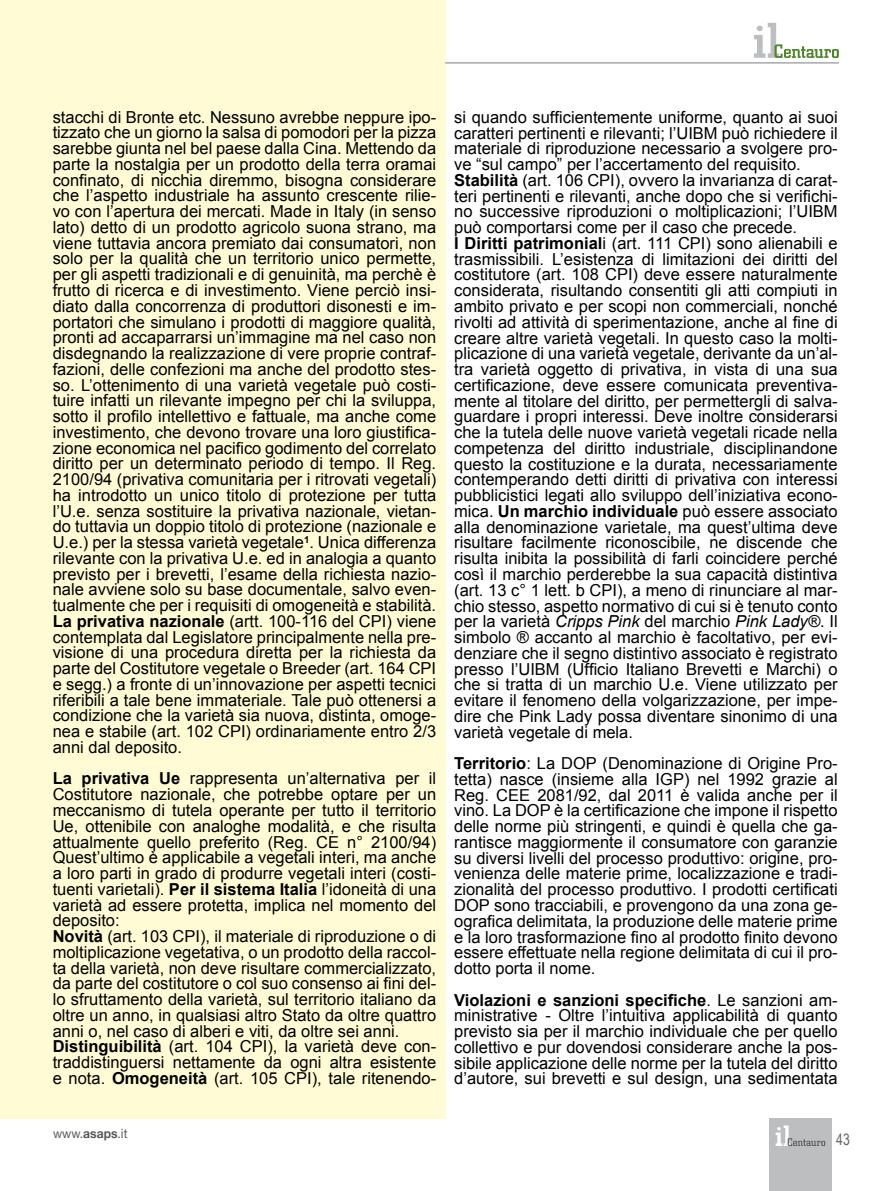
<style>
.page{position:relative;width:893px;height:1191px;background:#fff}
.page>*{position:absolute;margin:0;border:0;box-sizing:border-box;transform-origin:0 0}
.t1{font:16.5px/15.8px "Arial";color:#000;text-align:justify}
.t2{font:15.75px "Arial Narrow";color:#636466;scale:.95 1}
.t3{font:12.75px "Helvetica Neue";color:#58595b;scale:.95 1}
.s1{font-weight:700}
.s2{font-style:italic}
</style>
<div class="page">
<div style="left:0;top:0;width:445px;height:1118px;background:#fffcd5"></div>
<svg style="left:754px;top:23px;width:85px;height:35px"></svg>
<hr style="left:445px;top:62px;width:394px;height:2px;background:#a7a9ac">
<div style="left:770px;top:1118px;width:62px;height:73px;background:#bcbec0"></div>
<svg style="left:776px;top:1125px;width:49px;height:21px"></svg>
<p class="t1" style="left:53px;top:109px;width:385px">stacchi di Bronte etc. Nessuno avrebbe neppure ipo&shy;tizzato che un giorno la salsa di pomodori per la pizza sarebbe giunta nel bel paese dalla Cina. Mettendo da parte la nostalgia per un prodotto della terra oramai confinato, di nicchia diremmo, bisogna considerare che l’aspetto industriale ha assunto crescente rilie&shy;vo con l’apertura dei mercati. Made in Italy (in senso lato) detto di un prodotto agricolo suona strano, ma viene tuttavia ancora premiato dai consumatori, non solo per la qualità che un territorio unico permette, per gli aspetti tradizionali e di genuinità, ma perchè è frutto di ricerca e di investimento. Viene perciò insi&shy;diato dalla concorrenza di produttori disonesti e im&shy;portatori che simulano i prodotti di maggiore qualità, pronti ad accaparrarsi un’immagine ma nel caso non disdegnando la realizzazione di vere proprie contraf&shy;fazioni, delle confezioni ma anche del prodotto stes&shy;so. L’ottenimento di una varietà vegetale può costi&shy;tuire infatti un rilevante impegno per chi la sviluppa, sotto il profilo intellettivo e fattuale, ma anche come investimento, che devono trovare una loro giustifica&shy;zione economica nel pacifico godimento del correlato diritto per un determinato periodo di tempo. Il Reg.<br>2100/94 (privativa comunitaria per i ritrovati vegetali) ha introdotto un unico titolo di protezione per tutta l’U.e. senza sostituire la privativa nazionale, vietan&shy;do tuttavia un doppio titolo di protezione (nazionale e U.e.) per la stessa varietà vegetale<sup>1</sup>. Unica differenza rilevante con la privativa U.e. ed in analogia a quanto previsto per i brevetti, l’esame della richiesta nazio&shy;nale avviene solo su base documentale, salvo even&shy;tualmente che per i requisiti di omogeneità e stabilità.<br><span class="s1">La privativa nazionale</span> (artt. 100-116 del CPI) viene contemplata dal Legislatore principalmente nella pre&shy;visione di una procedura diretta per la richiesta da parte del Costitutore vegetale o Breeder (art. 164 CPI e segg.) a fronte di un’innovazione per aspetti tecnici riferibili a tale bene immateriale. Tale può ottenersi a condizione che la varietà sia nuova, distinta, omoge&shy;nea e stabile (art. 102 CPI) ordinariamente entro 2/3 anni dal deposito.</p>
<p class="t1" style="left:53px;top:771px;width:385px;text-align:left"><span class="s1">La privativa Ue</span> rappresenta un’alternativa per il Costitutore nazionale, che potrebbe optare per un meccanismo di tutela operante per tutto il territorio Ue, ottenibile con analoghe modalità, e che risulta attualmente quello preferito (Reg. CE n° 2100/94)<br>Quest’ultimo è applicabile a vegetali interi, ma anche a loro parti in grado di produrre vegetali interi (costi&shy;tuenti varietali). <span class="s1">Per il sistema Italia</span> l’idoneità di una varietà ad essere protetta, implica nel momento del deposito:<br><span class="s1">Novità</span> (art. 103 CPI), il materiale di riproduzione o di moltiplicazione vegetativa, o un prodotto della raccol&shy;ta della varietà, non deve risultare commercializzato, da parte del costitutore o col suo consenso ai fini del&shy;lo sfruttamento della varietà, sul territorio italiano da oltre un anno, in qualsiasi altro Stato da oltre quattro anni o, nel caso di alberi e viti, da oltre sei anni.<br><span class="s1">Distinguibilità</span> (art. 104 CPI), la varietà deve con&shy;traddistinguersi nettamente da ogni altra esistente e nota. <span class="s1">Omogeneità</span> (art. 105 CPI), tale ritenendo-</p>
<p class="t3" style="left:53px;top:1126px;width:80px">www.<span class="s1">asaps</span>.it</p>
<p class="t1" style="left:454px;top:109px;width:385px;text-align:left">si quando sufficientemente uniforme, quanto ai suoi caratteri pertinenti e rilevanti; l’UIBM può richiedere il materiale di riproduzione necessario a svolgere pro&shy;ve “sul campo” per l’accertamento del requisito.<br><span class="s1">Stabilità</span> (art. 106 CPI), ovvero la invarianza di carat&shy;teri pertinenti e rilevanti, anche dopo che si verifichi&shy;no successive riproduzioni o moltiplicazioni; l’UIBM può comportarsi come per il caso che precede.<br><span class="s1">I Diritti patrimonial</span>i (art. 111 CPI) sono alienabili e trasmissibili. L’esistenza di limitazioni dei diritti del costitutore (art. 108 CPI) deve essere naturalmente considerata, risultando consentiti gli atti compiuti in ambito privato e per scopi non commerciali, nonché rivolti ad attività di sperimentazione, anche al fine di creare altre varietà vegetali. In questo caso la molti&shy;plicazione di una varietà vegetale, derivante da un’al&shy;tra varietà oggetto di privativa, in vista di una sua certificazione, deve essere comunicata preventiva&shy;mente al titolare del diritto, per permettergli di salva&shy;guardare i propri interessi. Deve inoltre considerarsi che la tutela delle nuove varietà vegetali ricade nella competenza del diritto industriale, disciplinandone questo la costituzione e la durata, necessariamente contemperando detti diritti di privativa con interessi pubblicistici legati allo sviluppo dell’iniziativa econo&shy;mica. <span class="s1">Un marchio individuale</span> può essere associato alla denominazione varietale, ma quest’ultima deve risultare facilmente riconoscibile, ne discende che risulta inibita la possibilità di farli coincidere perché così il marchio perderebbe la sua capacità distintiva (art. 13 c° 1 lett. b CPI), a meno di rinunciare al mar&shy;chio stesso, aspetto normativo di cui si è tenuto conto per la varietà <span class="s2">Cripps Pink</span> del marchio <span class="s2">Pink Lady®</span>. Il simbolo ® accanto al marchio è facoltativo, per evi&shy;denziare che il segno distintivo associato è registrato presso l’UIBM (Ufficio Italiano Brevetti e Marchi) o che si tratta di un marchio U.e. Viene utilizzato per evitare il fenomeno della volgarizzazione, per impe&shy;dire che Pink Lady possa diventare sinonimo di una varietà vegetale di mela.</p>
<p class="t1" style="left:454px;top:755px;width:385px"><span class="s1">Territorio</span>: La DOP (Denominazione di Origine Pro&shy;tetta) nasce (insieme alla IGP) nel 1992 grazie al Reg. CEE 2081/92, dal 2011 è valida anche per il vino. La DOP è la certificazione che impone il rispetto delle norme più stringenti, e quindi è quella che ga&shy;rantisce maggiormente il consumatore con garanzie su diversi livelli del processo produttivo: origine, pro&shy;venienza delle materie prime, localizzazione e tradi&shy;zionalità del processo produttivo. I prodotti certificati DOP sono tracciabili, e provengono da una zona ge&shy;ografica delimitata, la produzione delle materie prime e la loro trasformazione fino al prodotto finito devono essere effettuate nella regione delimitata di cui il pro&shy;dotto porta il nome.</p>
<p class="t1" style="left:454px;top:992px;width:385px"><span class="s1">Violazioni e sanzioni specifiche</span>. Le sanzioni am&shy;ministrative - Oltre l’intuitiva applicabilità di quanto previsto sia per il marchio individuale che per quello collettivo e pur dovendosi considerare anche la pos&shy;sibile applicazione delle norme per la tutela del diritto d’autore, sui brevetti e sul design, una sedimentata</p>
<p class="t2" style="left:836px;top:1127px;width:16px">43</p>
</div>
